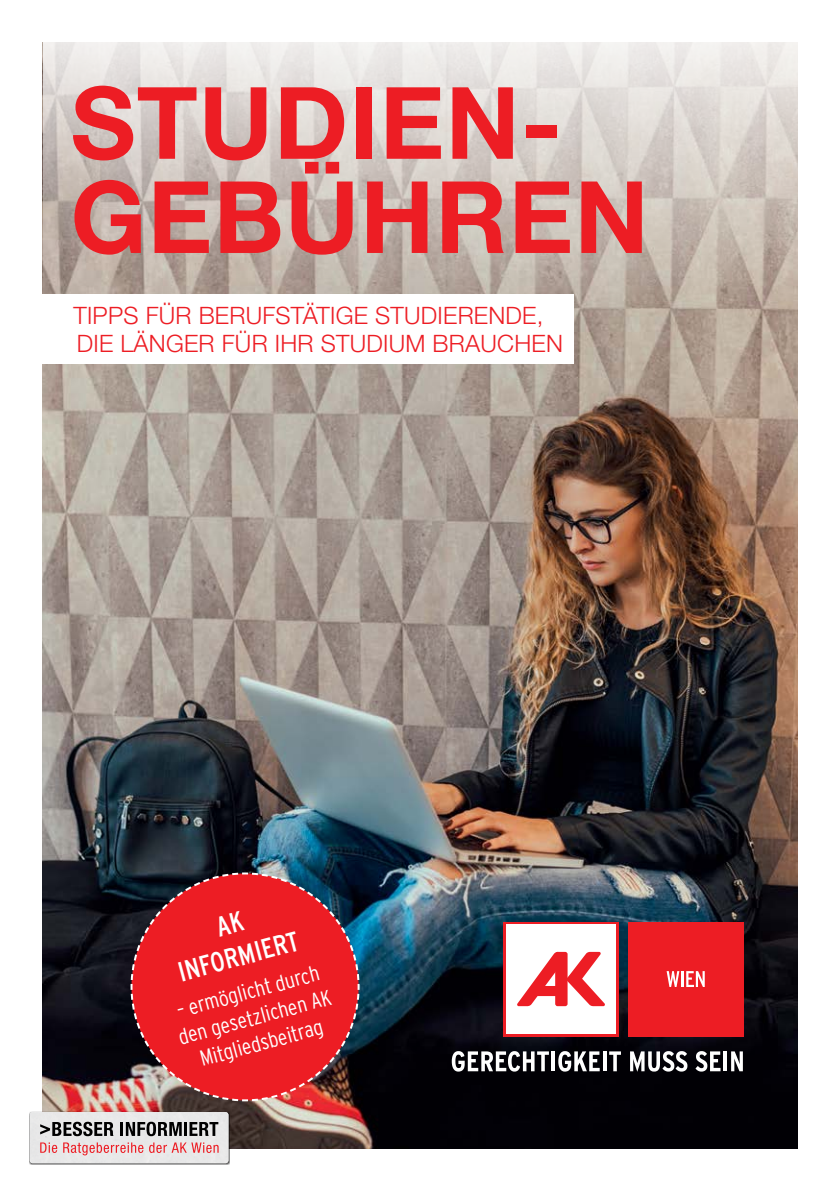
<style>
.page{position:relative;width:840px;height:1191px;background:#fff}
.page>*{position:absolute;margin:0;border:0;box-sizing:border-box;transform-origin:0 0}
.t1{font:700 100px/94.2px "Helvetica Neue LT Std";letter-spacing:.01em;color:#ed1d24}
.t2{font:condensed 28px/33.6px "Interstate";color:#fff;text-align:center}
.t3{font:300 24px/28px "Helvetica Neue LT Std";letter-spacing:.01em;color:#ed1d24}
.t4{font:300 condensed 22px/26.4px "Interstate";color:#fff;text-align:center}
</style>
<div class="page">
<img style="left:43px;top:412px;width:754px;height:736px">
<svg style="left:43px;top:42px;width:754px;height:370px;background:#cac0b9"></svg>
<div style="left:503px;top:921px;width:115px;height:115px;background:#ed1d24"></div>
<div style="left:506px;top:924px;width:109px;height:110px;background:#fff"></div>
<svg style="left:517px;top:951px;width:88px;height:55px"></svg>
<div style="left:628px;top:921px;width:115px;height:115px;background:#ed1d24"></div>
<svg style="left:666px;top:971px;width:13px;height:16px"></svg>
<hr style="left:680px;top:971px;width:3px;height:16px;background:#fff">
<svg style="left:686px;top:971px;width:18px;height:16px"></svg>
<svg style="left:451px;top:1051px;width:97px;height:20px"></svg>
<hr style="left:551px;top:1051px;width:4px;height:20px;background:#fff">
<svg style="left:558px;top:1051px;width:41px;height:20px"></svg>
<svg style="left:602px;top:1051px;width:4px;height:20px"></svg>
<svg style="left:608px;top:1051px;width:12px;height:20px"></svg>
<svg style="left:629px;top:1051px;width:58px;height:20px"></svg>
<svg style="left:695px;top:1051px;width:25px;height:20px"></svg>
<hr style="left:723px;top:1051px;width:3px;height:20px;background:#fff">
<svg style="left:730px;top:1051px;width:12px;height:20px"></svg>
<div style="left:29px;top:1111px;width:201px;height:54px;background:#000;opacity:.75"></div>
<div style="left:30px;top:1112px;width:198px;height:51px;background:#e8e8e8"></div>
<svg style="left:40px;top:1121px;width:73px;height:15px"></svg>
<hr style="left:120px;top:1122px;width:3px;height:14px;background:#000">
<svg style="left:126px;top:1121px;width:56px;height:15px"></svg>
<hr style="left:184px;top:1122px;width:3px;height:14px;background:#000">
<svg style="left:189px;top:1122px;width:29px;height:14px"></svg>
<svg style="left:40px;top:1142px;width:17px;height:11px"></svg>
<svg style="left:63px;top:1142px;width:80px;height:13px"></svg>
<svg style="left:149px;top:1142px;width:69px;height:11px"></svg>
<div style="left:0;top:294px;width:573px;height:70px;background:#fff"></div>
<svg style="left:129px;top:871px;width:231px;height:231px;background:#c3272e"></svg>
<p class="t1" style="left:71px;top:74px;width:579px">STUDIEN-<br>GEBÜHREN</p>
<p class="t3" style="left:73px;top:301px;width:490px">TIPPS FÜR BERUFSTÄTIGE STUDIERENDE,<br>DIE LÄNGER FÜR IHR STUDIUM BRAUCHEN</p>
<p class="t2" style="left:165px;top:923px;width:126px;rotate:-15deg">AK<br>INFORMIERT</p>
<p class="t4" style="left:168px;top:998px;width:159px;rotate:-15deg">– ermöglicht durch den gesetzlichen AK<br>Mitgliedsbeitrag</p>
</div>
